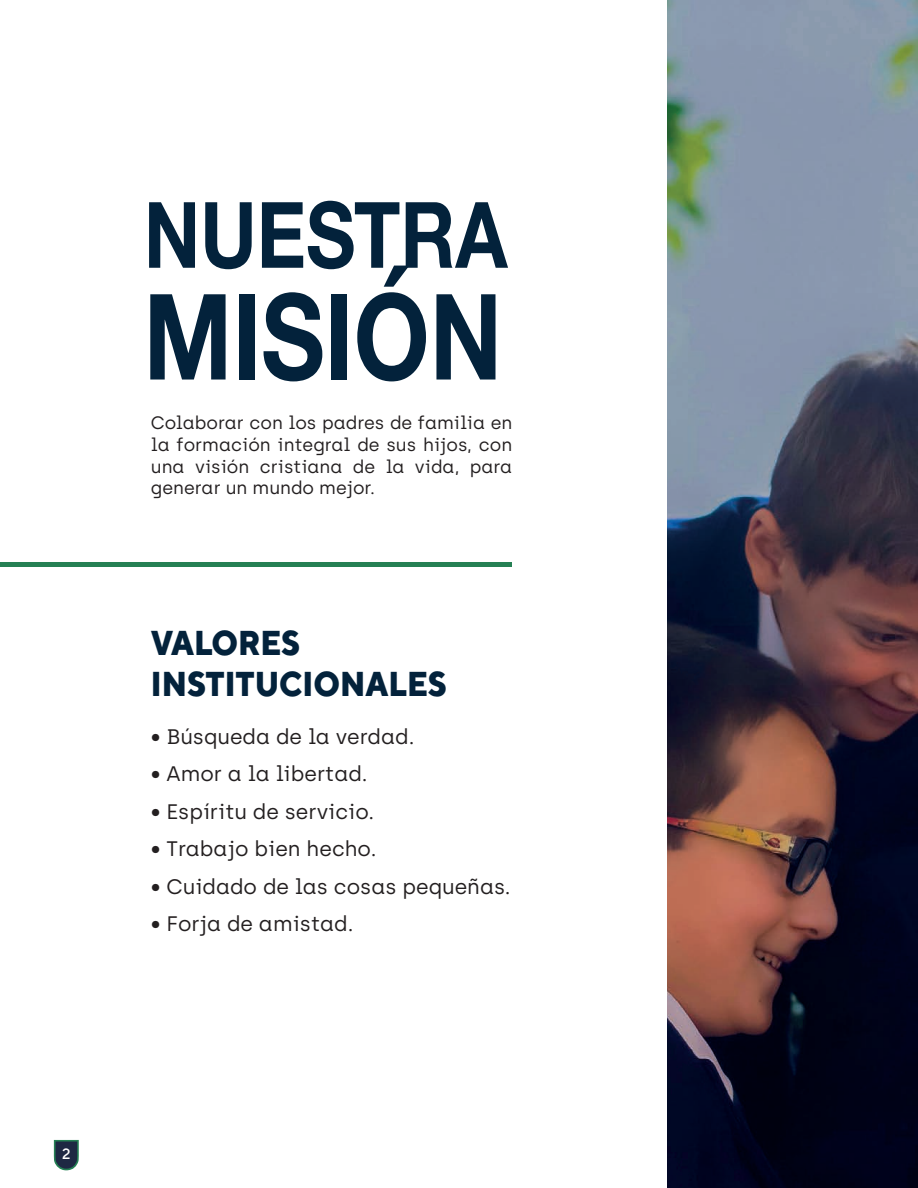
<style>
.page{position:relative;width:918px;height:1188px;background:#fff}
.page>*{position:absolute;margin:0;border:0;box-sizing:border-box;transform-origin:0 0}
.t1{font:700 119.4px "Helvetica Neue";color:#03223b;scale:.82 1}
.t2{font:700 91.8px "Helvetica Neue";color:#03223b;scale:.83 1}
.t3{font:800 34.5px/41.4px "TT Norms";color:#03223b;scale:.9 1}
.t4{font:21px "Archia";color:#231f20}
.t5{font:18px/21.6px "Archia";color:#231f20;text-align:justify}
.t6{font:500 15px "TT Norms";color:#fff}
</style>
<div class="page">
<img style="left:667px;top:0;width:251px;height:1188px">
<svg style="left:54px;top:1140px;width:25px;height:30px"></svg>
<hr style="left:0;top:562px;width:512px;height:4px;background:#258054">
<h2 class="t2" style="left:144px;top:163px;width:440px">NUESTRA</h2>
<h1 class="t1" style="left:144px;top:243px;width:439px">MISIÓN</h1>
<p class="t5" style="left:151px;top:412px;width:363px">Colaborar con los padres de familia en la formación integral de sus hijos, con una visión cristiana de la vida, para generar un mundo mejor.</p>
<h3 class="t3" style="left:151px;top:621px;width:330px">VALORES<br>INSTITUCIONALES</h3>
<p class="t4" style="left:151px;top:724px;width:265px">• Búsqueda de la verdad.</p>
<p class="t4" style="left:151px;top:762px;width:218px">• Amor a la libertad.</p>
<p class="t4" style="left:151px;top:799px;width:225px">• Espíritu de servicio.</p>
<p class="t4" style="left:151px;top:837px;width:227px">• Trabajo bien hecho.</p>
<p class="t4" style="left:151px;top:874px;width:361px">• Cuidado de las cosas pequeñas.</p>
<p class="t4" style="left:151px;top:912px;width:204px">• Forja de amistad.</p>
<p class="t6" style="left:62px;top:1144px;width:10px">2</p>
</div>
